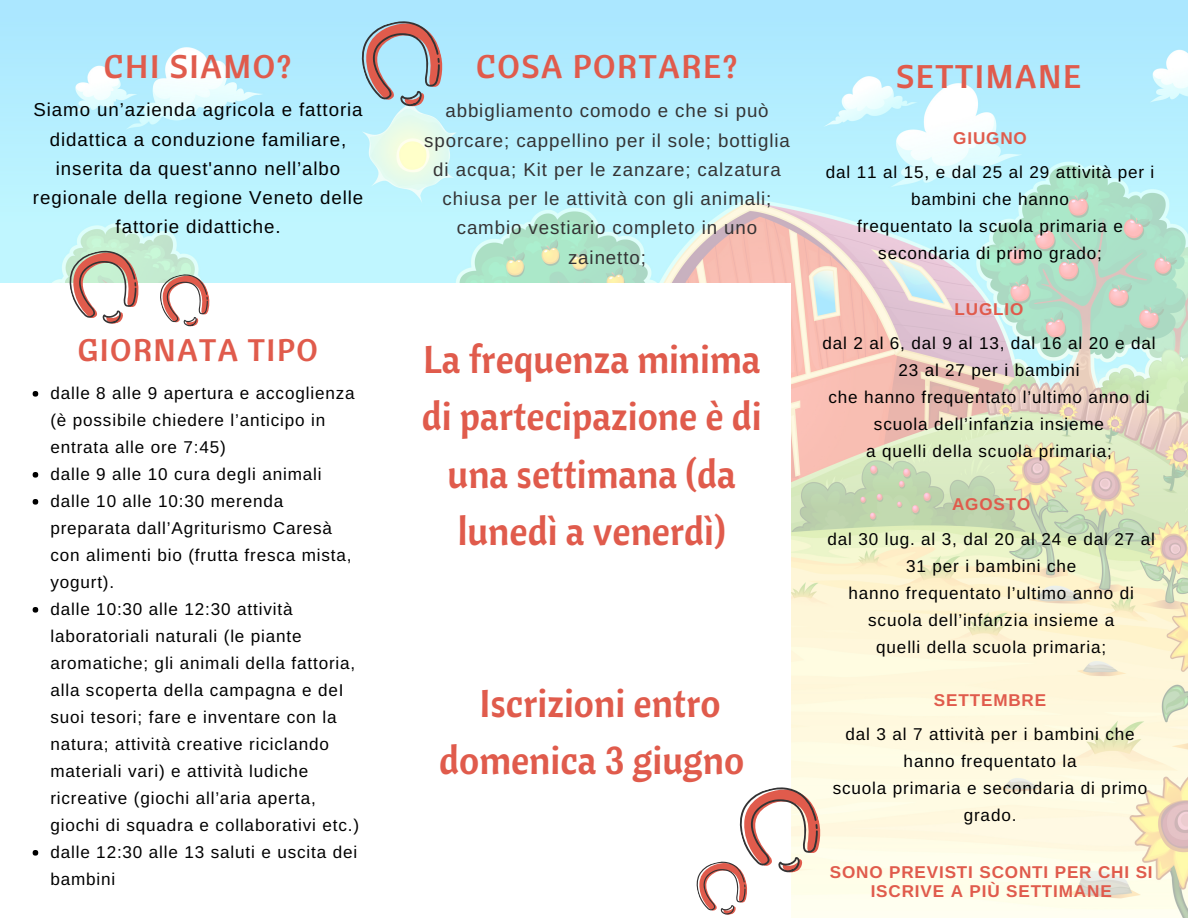
<style>
.page{position:relative;width:1188px;height:918px;background:#fff}
.page>*{position:absolute;margin:0;border:0;box-sizing:border-box;transform-origin:0 0}
.t1{font:38.85px/57.3px "Cantora One";color:#e05b4c;text-align:center}
.t2{font:32.7px "Cantora One";letter-spacing:.05em;color:#e05b4c}
.t3{font:31.2px "Cantora One";letter-spacing:.05em;color:#e05b4c}
.t4{font:18.75px/29.2px "Arimo";letter-spacing:.05em;color:#343334;text-align:center}
.t5{font:18.75px/29.2px "Arimo";letter-spacing:.05em;color:#000;text-align:center}
.t6{font:17.1px/27px "Arimo";letter-spacing:.05em;color:#000;text-align:center}
.t7{font:700 17.1px/19.2px "Arimo";letter-spacing:.05em;color:#e05b4c;text-align:center}
</style>
<div class="page">
<img style="left:0;top:0;width:1188px;height:918px">
<div style="left:0;top:284px;width:791px;height:634px;background:#fff"></div>
<svg style="left:33px;top:391px;width:5px;height:6px"></svg>
<svg style="left:33px;top:472px;width:5px;height:6px"></svg>
<svg style="left:33px;top:499px;width:5px;height:6px"></svg>
<svg style="left:33px;top:607px;width:5px;height:6px"></svg>
<svg style="left:33px;top:850px;width:5px;height:6px"></svg>
<svg style="left:62px;top:243px;width:85px;height:81px"></svg>
<svg style="left:353px;top:13px;width:99px;height:96px;background:#aec2ce"></svg>
<svg style="left:155px;top:269px;width:61px;height:58px"></svg>
<svg style="left:696px;top:779px;width:134px;height:137px"></svg>
<h2 class="t2" style="left:104px;top:45px;width:189px">CHI SIAMO?</h2>
<p class="t5" style="left:33px;top:95px;width:332px">Siamo un’azienda agricola e fattoria didattica a conduzione familiare, inserita da quest'anno nell’albo regionale della regione Veneto delle fattorie didattiche.</p>
<h3 class="t3" style="left:78px;top:330px;width:242px">GIORNATA TIPO</h3>
<p class="t6" style="left:50px;top:379px;width:310px;text-align:left">dalle 8 alle 9 apertura e accoglienza (è possibile chiedere l’anticipo in entrata alle ore 7:45)<br>dalle 9 alle 10 cura degli animali dalle 10 alle 10:30 merenda preparata dall’Agriturismo Caresà con alimenti bio (frutta fresca mista, yogurt).<br>dalle 10:30 alle 12:30 attività laboratoriali naturali (le piante aromatiche; gli animali della fattoria, alla scoperta della campagna e deI suoi tesori; fare e inventare con la natura; attività creative riciclando materiali vari) e attività ludiche ricreative (giochi all’aria aperta, giochi di squadra e collaborativi etc.) dalle 12:30 alle 13 saluti e uscita dei bambini</p>
<h2 class="t2" style="left:476px;top:45px;width:263px">COSA PORTARE?</h2>
<p class="t4" style="left:424px;top:96px;width:367px">abbigliamento comodo e che si può sporcare; cappellino per il sole; bottiglia di acqua; Kit per le zanzare; calzatura chiusa per le attività con gli animali; cambio vestiario completo in uno zainetto;</p>
<h1 class="t1" style="left:422px;top:330px;width:342px">La frequenza minima di partecipazione è di una settimana (da lunedì a venerdì)</h1>
<h1 class="t1" style="left:439px;top:674px;width:307px">Iscrizioni entro domenica 3 giugno</h1>
<h2 class="t2" style="left:896px;top:55px;width:187px">SETTIMANE</h2>
<p class="t7" style="left:953px;top:129px;width:75px">GIUGNO</p>
<p class="t6" style="left:826px;top:159px;width:330px">dal 11 al 15, e dal 25 al 29 attività per i bambini che hanno<br>frequentato la scuola primaria e secondaria di primo grado;</p>
<p class="t7" style="left:955px;top:300px;width:70px">LUGLIO</p>
<p class="t6" style="left:822px;top:330px;width:335px">dal 2 al 6, dal 9 al 13, dal 16 al 20 e dal<br>23 al 27 per i bambini<br>che hanno frequentato l’ultimo anno di scuola dell’infanzia insieme<br>a quelli della scuola primaria;</p>
<p class="t7" style="left:952px;top:494px;width:80px">AGOSTO</p>
<p class="t6" style="left:827px;top:526px;width:329px">dal 30 lug. al 3, dal 20 al 24 e dal 27 al<br>31 per i bambini che<br>hanno frequentato l’ultimo anno di scuola dell’infanzia insieme a<br>quelli della scuola primaria;</p>
<p class="t7" style="left:934px;top:690px;width:114px">SETTEMBRE</p>
<p class="t6" style="left:833px;top:720px;width:316px">dal 3 al 7 attività per i bambini che hanno frequentato la<br>scuola primaria e secondaria di primo grado.</p>
<p class="t7" style="left:830px;top:862px;width:324px">SONO PREVISTI SCONTI PER CHI SI<br>ISCRIVE A PIÙ SETTIMANE</p>
</div>
